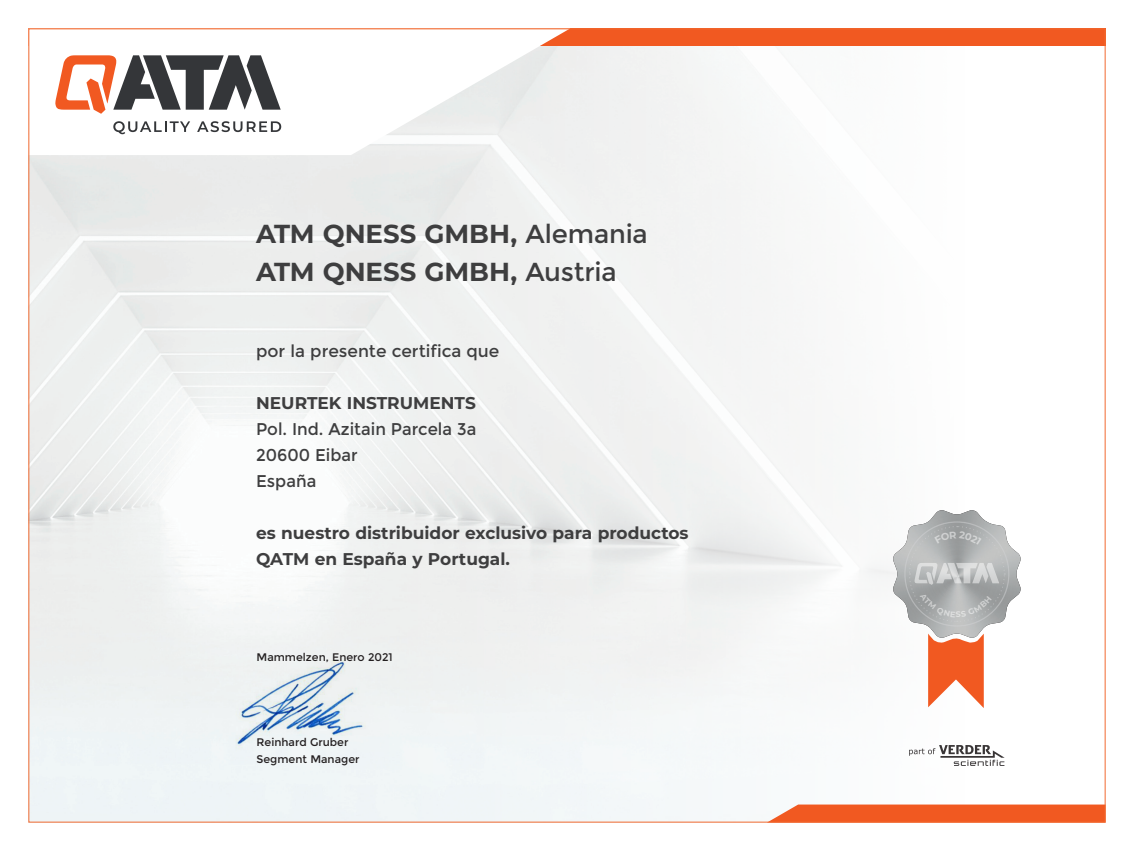
<style>
.page{position:relative;width:1134px;height:851px;background:#fff}
.page>*{position:absolute;margin:0;border:0;box-sizing:border-box;transform-origin:0 0}
.t1{font:700 26px/38px "Montserrat";letter-spacing:-.005em;color:#3e3e3f}
.t2{font:700 17px/26px "Montserrat";color:#3e3e3f}
.t3{font:17px/26px "Montserrat";color:#3e3e3f}
.t4{font:11px/17px "Montserrat";color:#231f20}
.s1{font-weight:400}
</style>
<div class="page">
<img style="left:30px;top:46px;width:934px;height:774px">
<svg style="left:767px;top:804px;width:337px;height:16px;background:#f16633"></svg>
<div style="left:28px;top:28px;width:1078px;height:18px;background:#f15921"></div>
<svg style="left:30px;top:30px;width:540px;height:125px"></svg>
<svg style="left:909px;top:745px;width:96px;height:20px"></svg>
<svg style="left:55px;top:55px;width:226px;height:59px"></svg>
<svg style="left:113px;top:121px;width:77px;height:13px"></svg>
<svg style="left:197px;top:121px;width:84px;height:11px"></svg>
<img style="left:223px;top:652px;width:151px;height:101px">
<svg style="left:892px;top:509px;width:129px;height:199px"></svg>
<h1 class="t1" style="left:256px;top:213px;width:393px">ATM QNESS GMBH, <span class="s1">Alemania<br></span>ATM QNESS GMBH, <span class="s1">Austria</span></h1>
<p class="t3" style="left:256px;top:338px;width:245px">por la presente certifica que</p>
<p class="t2" style="left:256px;top:389px;width:221px">NEURTEK INSTRUMENTS</p>
<p class="t3" style="left:256px;top:416px;width:222px">Pol. Ind. Azitain Parcela 3a<br>20600 Eibar<br>España</p>
<p class="t2" style="left:256px;top:519px;width:434px">es nuestro distribuidor exclusivo para productos<br>QATM en España y Portugal.</p>
<p class="t4" style="left:257px;top:649px;width:138px">Mammelzen, Enero 2021</p>
<p class="t4" style="left:257px;top:734px;width:105px">Reinhard Gruber<br>Segment Manager</p>
</div>
